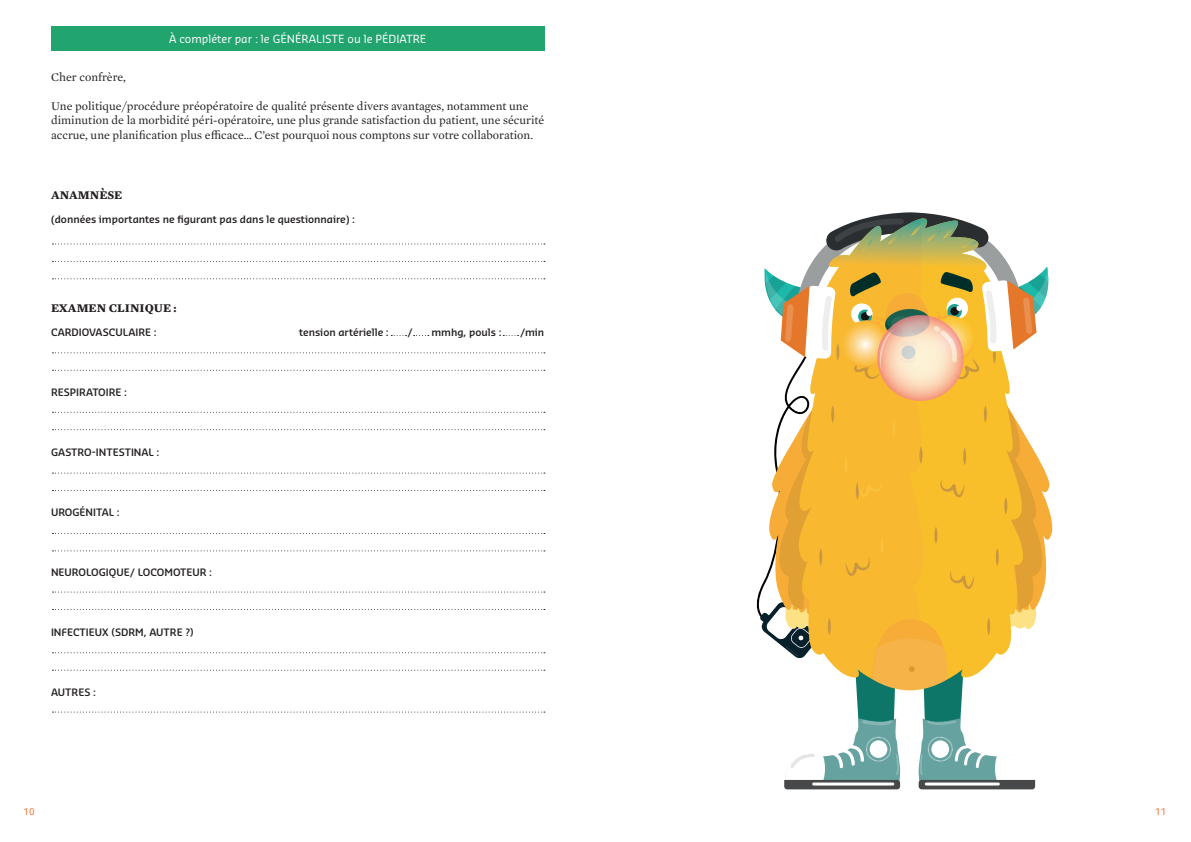
<style>
.page{position:relative;width:1191px;height:842px;background:#fff}
.page>*{position:absolute;margin:0;border:0;box-sizing:border-box;transform-origin:0 0}
.body_paars{font:12px/14.4px "Mercury Text G1";color:#231f20}
.paars_titel{font:700 12px "Mercury Text G1";color:#231f20}
.body_oranje{font:11px "Sansa Pro";color:#fff}
.body_oranje-2{font:600 10px "Sansa Pro";color:#231f20}
.t1{font:9px "Sansa";color:#f36e31}
</style>
<div class="page">
<svg style="left:52px;top:352px;width:493px;height:1px"></svg>
<svg style="left:52px;top:243px;width:493px;height:1px"></svg>
<svg style="left:52px;top:412px;width:493px;height:1px"></svg>
<svg style="left:52px;top:473px;width:493px;height:1px"></svg>
<svg style="left:52px;top:533px;width:493px;height:1px"></svg>
<svg style="left:52px;top:591px;width:493px;height:1px"></svg>
<svg style="left:52px;top:652px;width:493px;height:1px"></svg>
<svg style="left:52px;top:711px;width:493px;height:1px"></svg>
<svg style="left:52px;top:370px;width:493px;height:1px"></svg>
<svg style="left:52px;top:261px;width:493px;height:1px"></svg>
<svg style="left:52px;top:278px;width:493px;height:1px"></svg>
<svg style="left:52px;top:429px;width:493px;height:1px"></svg>
<svg style="left:52px;top:490px;width:493px;height:1px"></svg>
<svg style="left:52px;top:550px;width:493px;height:1px"></svg>
<svg style="left:52px;top:609px;width:493px;height:1px"></svg>
<svg style="left:52px;top:670px;width:493px;height:1px"></svg>
<div style="left:51px;top:26px;width:493px;height:25px;background:#22a46f"></div>
<svg style="left:756px;top:212px;width:297px;height:577px"></svg>
<p class="body_oranje" style="left:169px;top:31px;width:259px">À compléter par : le GÉNÉRALISTE ou le PÉDIATRE</p>
<p class="body_paars" style="left:51px;top:69px;width:76px">Cher confrère,</p>
<p class="body_paars" style="left:51px;top:98px;width:495px">Une politique/procédure préopératoire de qualité présente divers avantages, notamment une diminution de la morbidité péri-opératoire, une plus grande satisfaction du patient, une sécurité accrue, une planification plus efficace… C’est pourquoi nous comptons sur votre collaboration.</p>
<p class="paars_titel" style="left:51px;top:186px;width:73px">ANAMNÈSE</p>
<p class="body_oranje-2" style="left:51px;top:212px;width:306px">(données importantes ne figurant pas dans le questionnaire) :</p>
<p class="paars_titel" style="left:51px;top:299px;width:127px">EXAMEN CLINIQUE :</p>
<p class="body_oranje-2" style="left:51px;top:325px;width:107px">CARDIOVASCULAIRE :</p>
<p class="body_oranje-2" style="left:299px;top:325px;width:91px">tension artérielle :</p>
<p class="body_oranje-2" style="left:407px;top:325px;width:7px">/</p>
<p class="body_oranje-2" style="left:431px;top:325px;width:72px">mmhg, pouls :</p>
<p class="body_oranje-2" style="left:520px;top:325px;width:26px">/min</p>
<p class="body_oranje-2" style="left:51px;top:385px;width:78px">RESPIRATOIRE :</p>
<p class="body_oranje-2" style="left:51px;top:445px;width:110px">GASTRO-INTESTINAL :</p>
<p class="body_oranje-2" style="left:51px;top:505px;width:70px">UROGÉNITAL :</p>
<p class="body_oranje-2" style="left:51px;top:565px;width:163px">NEUROLOGIQUE/ LOCOMOTEUR :</p>
<p class="body_oranje-2" style="left:51px;top:625px;width:144px">INFECTIEUX (SDRM, AUTRE ?)</p>
<p class="body_oranje-2" style="left:51px;top:685px;width:46px">AUTRES :</p>
<p class="t1" style="left:24px;top:806px;width:13px">10</p>
<p class="t1" style="left:1155px;top:806px;width:13px">11</p>
</div>
